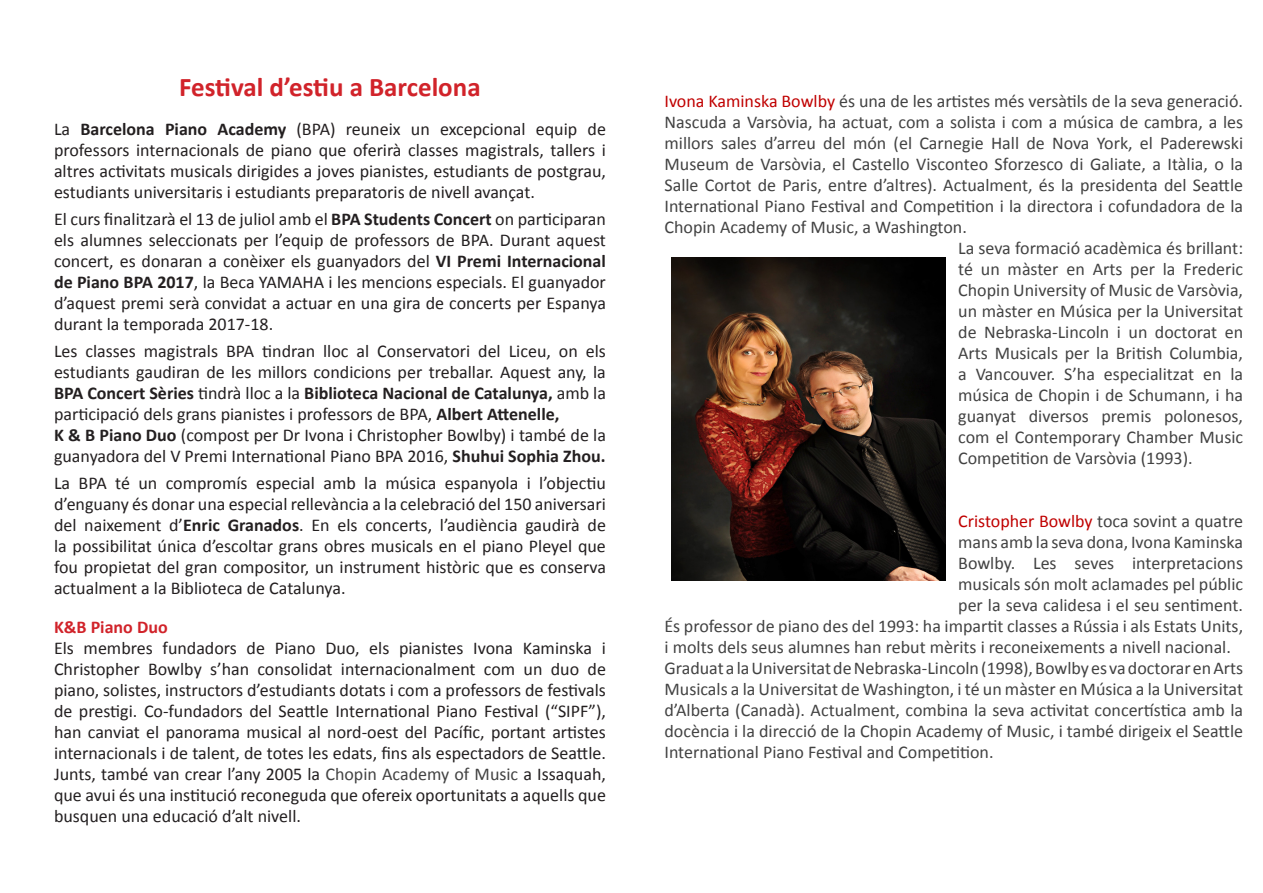
<style>
.page{position:relative;width:1263px;height:893px;background:#fff}
.page>*{position:absolute;margin:0;border:0;box-sizing:border-box;transform-origin:0 0}
.t1{font:700 27px "Calibri";color:#d1232a}
.t2{font:18px/21px "Calibri";color:#231f20;text-align:justify}
.t3{font:18px/21px "Calibri";color:#424242;text-align:justify}
.t4{font:700 18px "Calibri";color:#d1232a}
.s1{font-weight:700}
.s2{color:#424242}
.s3{color:#c00000}
</style>
<div class="page">
<img style="left:672px;top:258px;width:273px;height:322px">
<p class="t1" style="left:179px;top:70px;width:303px">Festival d’estiu a Barcelona</p>
<p class="t2" style="left:54px;top:118px;width:553px">La <span class="s1">Barcelona Piano Academy</span> (BPA) reuneix un excepcional equip de professors internacionals de piano que oferirà classes magistrals, tallers i altres activitats musicals dirigides a joves pianistes, estudiants de postgrau, estudiants universitaris i estudiants preparatoris de nivell avançat.</p>
<p class="t2" style="left:54px;top:208px;width:553px">El curs finalitzarà el 13 de juliol amb el <span class="s1">BPA Students Concert</span> on participaran els alumnes seleccionats per l’equip de professors de BPA. Durant aquest concert, es donaran a conèixer els guanyadors del <span class="s1">VI Premi Internacional de Piano BPA 2017</span>, la Beca YAMAHA i les mencions especials. El guanyador d’aquest premi serà convidat a actuar en una gira de concerts per Espanya durant la temporada 2017-18.</p>
<p class="t2" style="left:54px;top:340px;width:553px">Les classes magistrals BPA tindran lloc al Conservatori del Liceu, on els estudiants gaudiran de les millors condicions per treballar. Aquest any, la <span class="s1">BPA Concert Sèries</span> tindrà lloc a la <span class="s1">Biblioteca Nacional de Catalunya,</span> amb la participació dels grans pianistes i professors de BPA, <span class="s1">Albert Attenelle,</span></p>
<p class="t2" style="left:54px;top:424px;width:553px"><span class="s1">K &amp; B Piano Duo</span> (compost per Dr Ivona i Christopher Bowlby) i també de la guanyadora del V Premi International Piano BPA 2016, <span class="s1">Shuhui Sophia Zhou.</span></p>
<p class="t2" style="left:54px;top:472px;width:553px">La BPA té un compromís especial amb la música espanyola i l’objectiu d’enguany és donar una especial rellevància a la celebració del 150 aniversari del naixement d’<span class="s1">Enric Granados</span>. En els concerts, l’audiència gaudirà de la possibilitat única d’escoltar grans obres musicals en el piano Pleyel que fou propietat del gran compositor, un instrument històric que es conserva actualment a la Biblioteca de Catalunya.</p>
<p class="t4" style="left:54px;top:615px;width:115px">K&amp;B Piano Duo</p>
<p class="t2" style="left:54px;top:637px;width:553px">Els membres fundadors de Piano Duo, els pianistes Ivona Kaminska i Christopher Bowlby s’han consolidat internacionalment com un duo de piano, solistes, instructors d’estudiants dotats i com a professors de festivals de prestigi. Co-fundadors del Seattle International Piano Festival (“SIPF”), han canviat el panorama musical al nord-oest del Pacífic, portant artistes internacionals i de talent, de totes les edats, fins als espectadors de Seattle.<br>Junts, també van crear l’any 2005 la <span class="s2">Chopin Academy of Music</span> a Issaquah, que avui és una institució reconeguda que ofereix oportunitats a aquells que busquen una educació d’alt nivell.</p>
<p class="t3" style="left:664px;top:90px;width:580px"><span class="s3">Ivona Kaminska Bowlby</span> és una de les artistes més versàtils de la seva generació.<br>Nascuda a Varsòvia, ha actuat, com a solista i com a música de cambra, a les millors sales d’arreu del món (el Carnegie Hall de Nova York, el Paderewski Museum de Varsòvia, el Castello Visconteo Sforzesco di Galiate, a Itàlia, o la Salle Cortot de Paris, entre d’altres). Actualment, és la presidenta del Seattle International Piano Festival and Competition i la directora i cofundadora de la Chopin Academy of Music, a Washington.</p>
<p class="t3" style="left:958px;top:237px;width:286px">La seva formació acadèmica és brillant: té un màster en Arts per la Frederic Chopin University of Music de Varsòvia, un màster en Música per la Universitat de Nebraska-Lincoln i un doctorat en Arts Musicals per la British Columbia, a Vancouver. S’ha especialitzat en la música de Chopin i de Schumann, i ha guanyat diversos premis polonesos, com el Contemporary Chamber Music Competition de Varsòvia (1993).</p>
<p class="t3" style="left:958px;top:510px;width:286px"><span class="s3">Cristopher Bowlby</span> toca sovint a quatre</p>
<p class="t3" style="left:958px;top:531px;width:286px">mans amb la seva dona, Ivona Kaminska</p>
<p class="t3" style="left:958px;top:552px;width:286px">Bowlby. Les seves interpretacions</p>
<p class="t3" style="left:958px;top:573px;width:286px">musicals són molt aclamades pel públic</p>
<p class="t3" style="left:958px;top:594px;width:286px">per la seva calidesa i el seu sentiment.</p>
<p class="t3" style="left:664px;top:615px;width:580px">És professor de piano des del 1993: ha impartit classes a Rússia i als Estats Units,</p>
<p class="t3" style="left:664px;top:636px;width:568px">i molts dels seus alumnes han rebut mèrits i reconeixements a nivell nacional.</p>
<p class="t3" style="left:664px;top:657px;width:580px">Graduat a la Universitat de Nebraska-Lincoln (1998), Bowlby es va doctorar en Arts Musicals a la Universitat de Washington, i té un màster en Música a la Universitat d’Alberta (Canadà). Actualment, combina la seva activitat concertística amb la docència i la direcció de la Chopin Academy of Music, i també dirigeix el Seattle International Piano Festival and Competition.</p>
</div>
